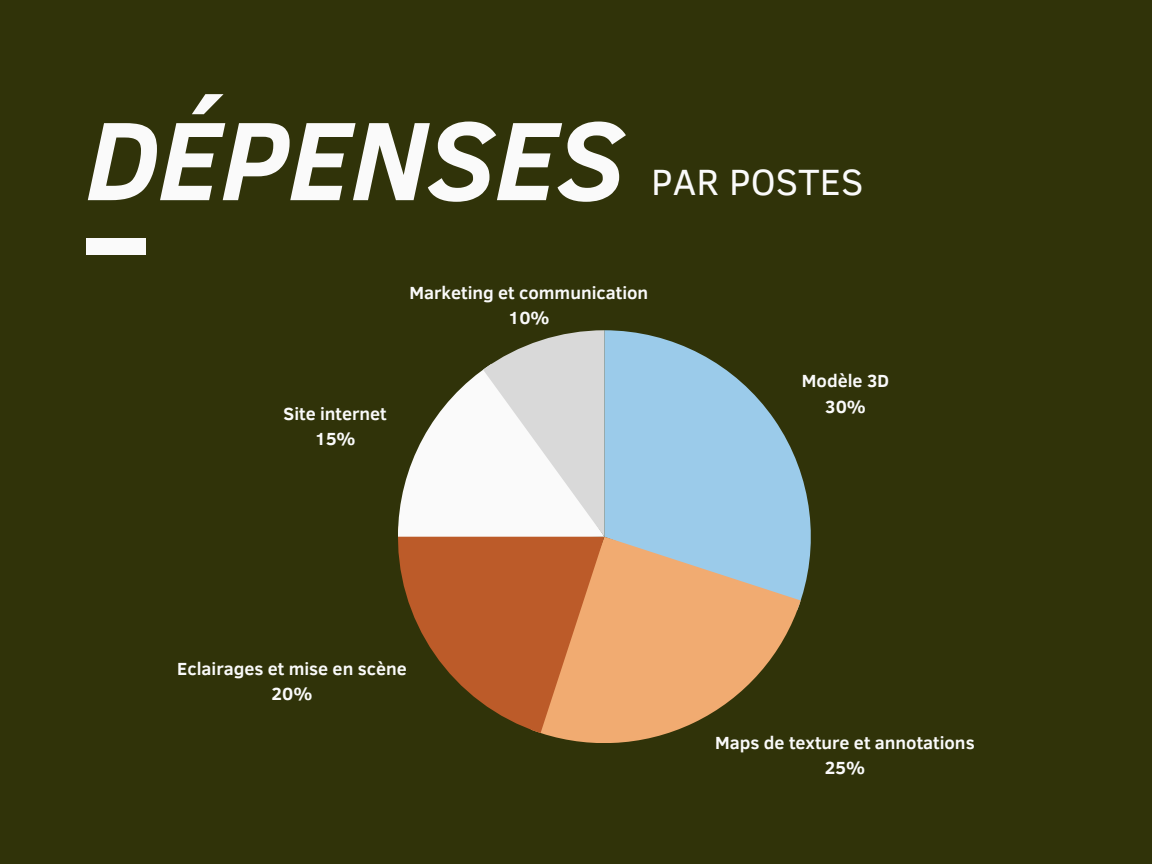
<style>
.page{position:relative;width:1152px;height:864px;background:#303309}
.page>*{position:absolute;margin:0;border:0;box-sizing:border-box;transform-origin:0 0}
.t1{font:italic 700 114px "Clear Sans";color:#fafafa}
.t2{font:37.5px "Clear Sans";color:#fafafa}
.t3{font:700 18px "Clear Sans";color:#fafafa}
</style>
<div class="page">
<div style="left:86px;top:239px;width:59px;height:15px;background:#fafafa"></div>
<svg style="left:604px;top:330px;width:207px;height:269px;fill:#9bcbea"></svg>
<svg style="left:541px;top:537px;width:260px;height:206px;fill:#f1ab71"></svg>
<svg style="left:398px;top:537px;width:206px;height:196px;fill:#bc5b29"></svg>
<svg style="left:398px;top:330px;width:206px;height:207px"></svg>
<p class="t1" style="left:86px;top:77px;width:540px">DÉPENSES</p>
<p class="t2" style="left:651px;top:154px;width:214px">PAR POSTES</p>
<p class="t3" style="left:409px;top:279px;width:240px">Marketing et communication</p>
<p class="t3" style="left:508px;top:304px;width:43px">10%</p>
<p class="t3" style="left:284px;top:401px;width:105px">Site internet</p>
<p class="t3" style="left:315px;top:426px;width:42px">15%</p>
<p class="t3" style="left:802px;top:368px;width:89px">Modèle 3D</p>
<p class="t3" style="left:825px;top:393px;width:42px">30%</p>
<p class="t3" style="left:177px;top:655px;width:231px">Eclairages et mise en scène</p>
<p class="t3" style="left:272px;top:680px;width:42px">20%</p>
<p class="t3" style="left:715px;top:729px;width:261px">Maps de texture et annotations</p>
<p class="t3" style="left:825px;top:754px;width:42px">25%</p>
</div>
